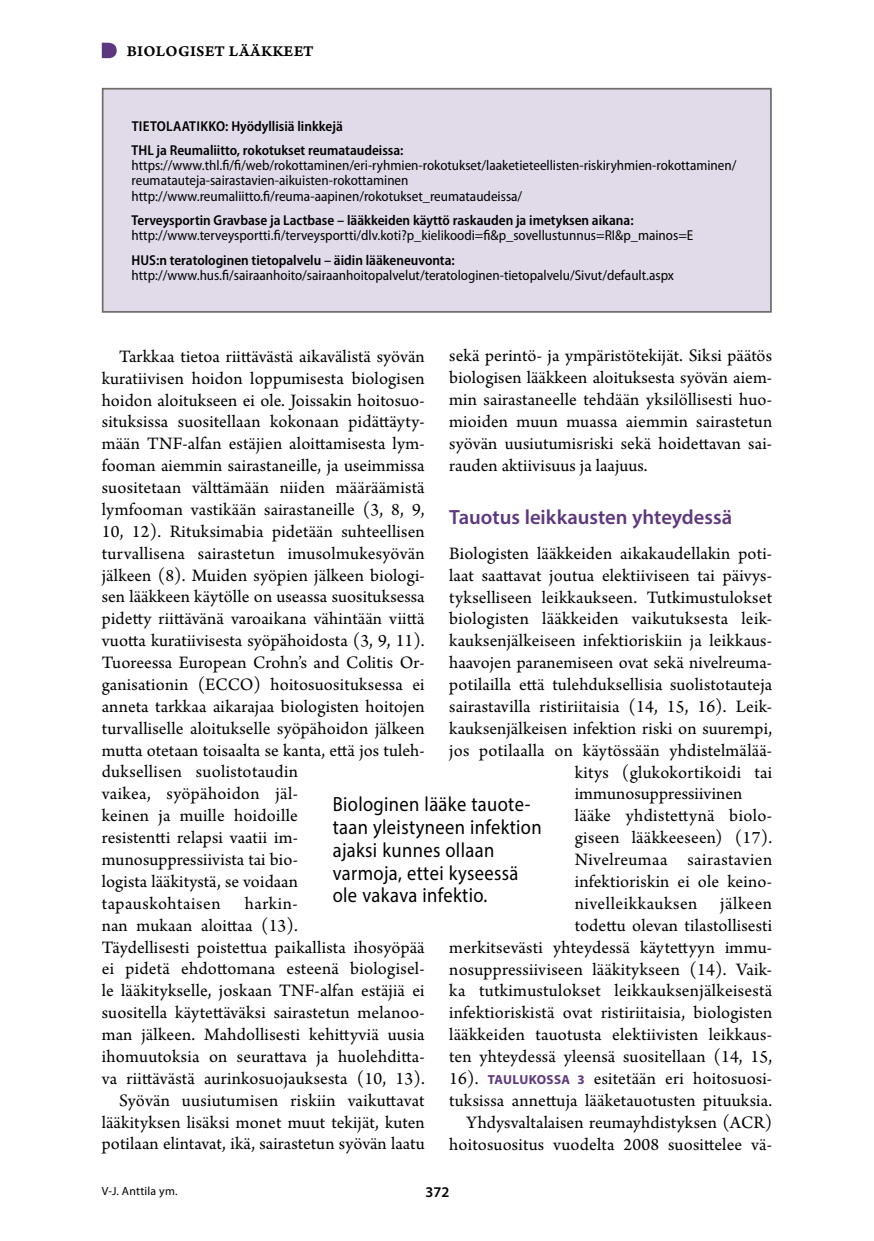
<style>
.page{position:relative;width:874px;height:1241px;background:#fff}
.page>*{position:absolute;margin:0;border:0;box-sizing:border-box;transform-origin:0 0}
.t1{font:20.65px/22.8px "Myriad Pro";letter-spacing:.02em;color:#000;scale:.9 1}
.t2{font:600 20.65px "Myriad Pro";color:#5e387e}
.t3{font:18.38px/21.9px "Arno Pro";letter-spacing:.01em;color:#000}
.t4{font:18.38px "Arno Pro";letter-spacing:.03em;color:#000}
.t5{font:15.75px "Arno Pro Smbd Caption";letter-spacing:.015em;color:#000}
.t6{font:600 14.88px "Myriad Pro";color:#000}
.t7{font:semi-condensed 14.35px/15.4px "Myriad Pro";color:#000}
.t8{font:600 semi-condensed 14.35px/24.5px "Myriad Pro";color:#000}
.t9{font:11.9px "Myriad Pro";letter-spacing:.02em;color:#000}
.s1{font-family:"Myriad Pro";font-weight:700;font-size:13.12px;color:#5e387e}
</style>
<div class="page">
<svg style="left:102px;top:43px;width:15px;height:15px"></svg>
<div style="left:102px;top:88px;width:669px;height:225px;background:#e1dbe9;border:2px solid #716f6d"></div>
<p class="t5" style="left:127px;top:41px;width:188px">BIOLOGISET LÄÄKKEET</p>
<p class="t8" style="left:131px;top:113px;width:273px">TIETOLAATIKKO: Hyödyllisiä linkkejä<br>THL ja Reumaliitto, rokotukset reumataudeissa:</p>
<p class="t7" style="left:131px;top:157px;width:606px">https://www.thl.fi/fi/web/rokottaminen/eri-ryhmien-rokotukset/laaketieteellisten-riskiryhmien-rokottaminen/ reumatauteja-sairastavien-aikuisten-rokottaminen http://www.reumaliitto.fi/reuma-aapinen/rokotukset_reumataudeissa/</p>
<p class="t8" style="left:131px;top:208px;width:503px">Terveysportin Gravbase ja Lactbase – lääkkeiden käyttö raskauden ja imetyksen aikana:</p>
<p class="t7" style="left:131px;top:227px;width:563px">http://www.terveysportti.fi/terveysportti/dlv.koti?p_kielikoodi=fi&amp;p_sovellustunnus=RI&amp;p_mainos=E</p>
<p class="t8" style="left:131px;top:247px;width:324px">HUS:n teratologinen tietopalvelu – äidin lääkeneuvonta:</p>
<p class="t7" style="left:131px;top:267px;width:543px">http://www.hus.fi/sairaanhoito/sairaanhoitopalvelut/teratologinen-tietopalvelu/Sivut/default.aspx</p>
<p class="t3" style="left:449px;top:346px;width:324px;text-align:justify">sekä perintö- ja ympäristötekijät. Siksi päätös biologisen lääkkeen aloituksesta syövän aiem&shy;min sairastaneelle tehdään yksilöllisesti huo&shy;mioiden muun muassa aiemmin sairastetun syövän uusiutumisriski sekä hoidettavan sai&shy;rauden aktiivisuus ja laajuus.</p>
<p class="t2" style="left:449px;top:503px;width:284px">Tauotus leikkausten yhteydessä</p>
<p class="t3" style="left:449px;top:543px;width:324px">Biologisten lääkkeiden aikakaudellakin poti-</p>
<p class="t3" style="left:449px;top:565px;width:324px">laat saattavat joutua elektiiviseen tai päivys-</p>
<p class="t3" style="left:449px;top:587px;width:324px">tykselliseen leikkaukseen. Tutkimustulokset</p>
<p class="t3" style="left:449px;top:609px;width:323px">biologisten lääkkeiden vaikutuksesta leik-</p>
<p class="t3" style="left:449px;top:630px;width:324px">kauksenjälkeiseen infektioriskiin ja leikkaus-</p>
<p class="t3" style="left:449px;top:652px;width:324px">haavojen paranemiseen ovat sekä nivelreuma-</p>
<p class="t3" style="left:449px;top:674px;width:324px">potilailla että tulehduksellisia suolistotauteja</p>
<p class="t3" style="left:449px;top:696px;width:323px">sairastavilla ristiriitaisia (14, 15, 16). Leik-</p>
<p class="t3" style="left:449px;top:718px;width:324px">kauksenjälkeisen infektion riski on suurempi,</p>
<p class="t3" style="left:449px;top:740px;width:324px">jos potilaalla on käytössään yhdistelmälää-</p>
<p class="t3" style="left:574px;top:762px;width:199px">kitys (glukokortikoidi tai</p>
<p class="t3" style="left:574px;top:783px;width:169px">immunosuppressiivinen</p>
<p class="t3" style="left:574px;top:805px;width:199px">lääke yhdistettynä biolo-</p>
<p class="t3" style="left:574px;top:827px;width:199px">giseen lääkkeeseen) (17).</p>
<p class="t3" style="left:574px;top:849px;width:199px">Nivelreumaa sairastavien</p>
<p class="t3" style="left:574px;top:871px;width:199px">infektioriskin ei ole keino-</p>
<p class="t4" style="left:574px;top:892px;width:199px">nivelleikkauksen jälkeen</p>
<p class="t3" style="left:574px;top:915px;width:199px">todettu olevan tilastollisesti</p>
<p class="t3" style="left:449px;top:936px;width:324px">merkitsevästi yhteydessä käytettyyn immu-</p>
<p class="t3" style="left:449px;top:958px;width:324px">nosuppressiiviseen lääkitykseen (14). Vaik-</p>
<p class="t3" style="left:449px;top:980px;width:324px">ka tutkimustulokset leikkauksenjälkeisestä</p>
<p class="t3" style="left:449px;top:1002px;width:324px">infektioriskistä ovat ristiriitaisia, biologisten</p>
<p class="t3" style="left:449px;top:1024px;width:324px">lääkkeiden tauotusta elektiivisten leikkaus-</p>
<p class="t3" style="left:449px;top:1046px;width:324px">ten yhteydessä yleensä suositellaan (14, 15,</p>
<p class="t3" style="left:449px;top:1068px;width:324px">16). <span class="s1">TAULUKOSSA 3</span> esitetään eri hoitosuosi-</p>
<p class="t3" style="left:449px;top:1090px;width:324px">tuksissa annettuja lääketauotusten pituuksia.</p>
<p class="t3" style="left:466px;top:1112px;width:307px">Yhdysvaltalaisen reumayhdistyksen (ACR)</p>
<p class="t3" style="left:449px;top:1134px;width:324px">hoitosuositus vuodelta 2008 suosittelee vä-</p>
<p class="t3" style="left:102px;top:346px;width:324px;text-indent:17px">Tarkkaa tietoa riittävästä aikavälistä syövän kuratiivisen hoidon loppumisesta biologisen hoidon aloitukseen ei ole. Joissakin hoitosuo&shy;situksissa suositellaan kokonaan pidättäyty&shy;mään TNF-alfan estäjien aloittamisesta lym&shy;fooman aiemmin sairastaneille, ja useimmissa suositetaan välttämään niiden määräämistä lymfooman vastikään sairastaneille (3, 8, 9, 10, 12). Rituksimabia pidetään suhteellisen turvallisena sairastetun imusolmukesyövän jälkeen (8). Muiden syöpien jälkeen biologi&shy;sen lääkkeen käytölle on useassa suosituksessa pidetty riittävänä varoaikana vähintään viittä vuotta kuratiivisesta syöpähoidosta (3, 9, 11).<br>Tuoreessa European Crohn’s and Colitis Or&shy;ganisationin (ECCO) hoitosuosituksessa ei anneta tarkkaa aikarajaa biologisten hoitojen turvalliselle aloitukselle syöpähoidon jälkeen mutta otetaan toisaalta se kanta, että jos tuleh&shy;duksellisen suolistotaudin<br>vaikea, syöpähoidon jäl-<br>keinen ja muille hoidoille<br>resistentti relapsi vaatii im&shy;munosuppressiivista tai bio-<br>logista lääkitystä, se voidaan<br>tapauskohtaisen</p>
<p class="t1" style="left:332px;top:792px;width:234px">Biologinen lääke tauote&shy;taan yleistyneen infektion ajaksi kunnes ollaan varmoja, ettei kyseessä ole vakava infektio.</p>
<p class="t3" style="left:245px;top:893px;width:54px">harkin-</p>
<p class="t3" style="left:102px;top:915px;width:197px">nan mukaan aloittaa (13).</p>
<p class="t3" style="left:102px;top:936px;width:324px">Täydellisesti poistettua paikallista ihosyöpää</p>
<p class="t3" style="left:102px;top:958px;width:324px">ei pidetä ehdottomana esteenä biologisel-</p>
<p class="t3" style="left:102px;top:980px;width:324px">le lääkitykselle, joskaan TNF-alfan estäjiä ei</p>
<p class="t3" style="left:102px;top:1002px;width:324px">suositella käytettäväksi sairastetun melanoo-</p>
<p class="t3" style="left:102px;top:1024px;width:324px">man jälkeen. Mahdollisesti kehittyviä uusia</p>
<p class="t3" style="left:102px;top:1046px;width:324px">ihomuutoksia on seurattava ja huolehditta-</p>
<p class="t3" style="left:102px;top:1068px;width:324px">va riittävästä aurinkosuojauksesta (10, 13).</p>
<p class="t3" style="left:119px;top:1089px;width:307px">Syövän uusiutumisen riskiin vaikuttavat</p>
<p class="t3" style="left:102px;top:1111px;width:324px">lääkityksen lisäksi monet muut tekijät, kuten</p>
<p class="t3" style="left:102px;top:1133px;width:324px">potilaan elintavat, ikä, sairastetun syövän laatu</p>
<p class="t9" style="left:102px;top:1183px;width:77px">V-J. Anttila ym.</p>
<p class="t6" style="left:425px;top:1182px;width:25px">372</p>
</div>
